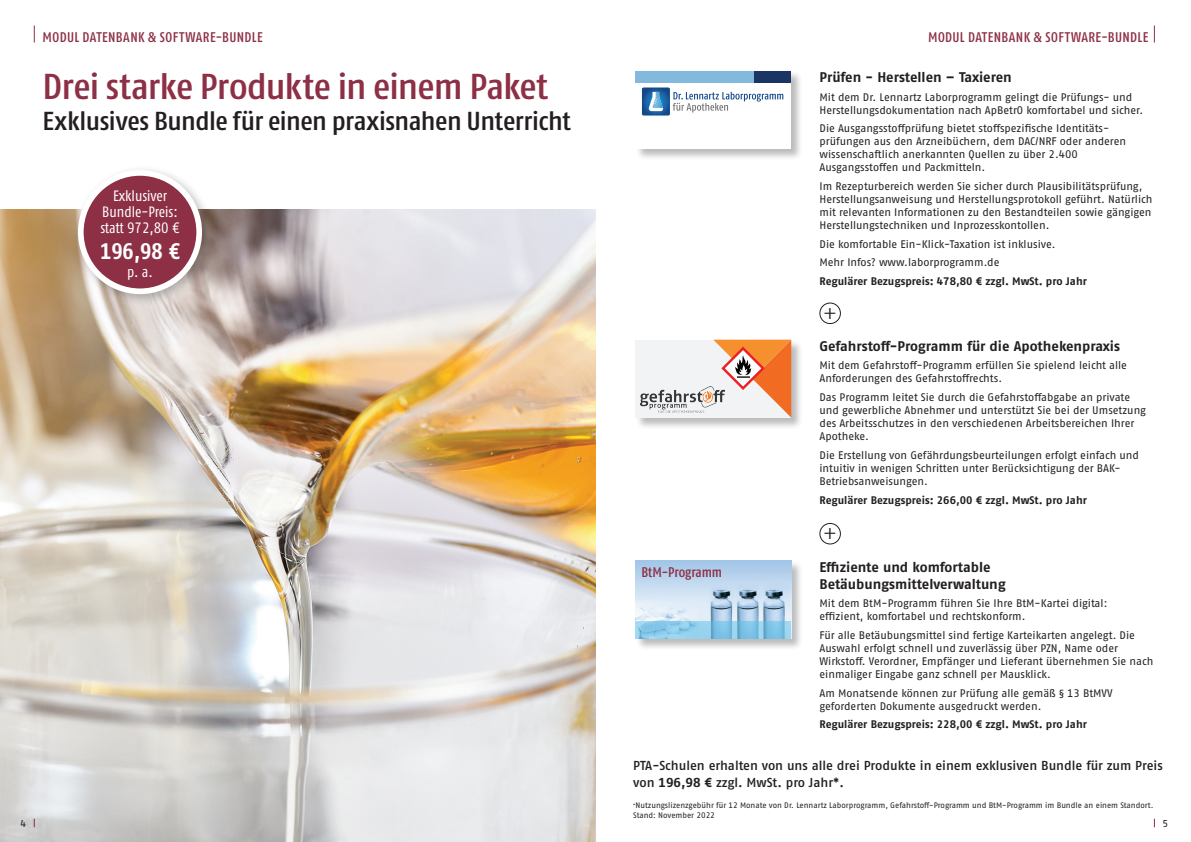
<style>
.page{position:relative;width:1191px;height:842px;background:#fff}
.page>*{position:absolute;margin:0;border:0;box-sizing:border-box;transform-origin:0 0}
.t1{font:500 condensed 36px "Fago Pro";letter-spacing:-.02em;color:#8d2f45;scale:1.1 1}
.t2{font:500 condensed 26px "Fago Pro";letter-spacing:-.015em;color:#231f20;scale:1.1 1}
.t3{font:700 condensed 22.5px "Fago Pro";color:#fff}
.t4{font:22.5px "Minion Pro";color:#231f20}
.t5{font:condensed 15px/16px "Fago Pro";color:#fff;text-align:center}
.t6{font:700 14px/17px "Fago Pro";letter-spacing:-.005em;color:#231f20}
.t7{font:500 condensed 14px "Fago Pro";letter-spacing:.025em;color:#8d2f45}
.t8{font:500 condensed 14px "Fago Pro";color:#8d2f45}
.t9{font:500 13px/17px "Fago Pro";letter-spacing:-.005em;color:#231f20}
.t10{font:11px/13px "Fago Pro";letter-spacing:-.005em;color:#231f20}
.t11{font:700 11px "Fago Pro";color:#231f20}
.t12{font:10px "Fago Pro";color:#231f20}
.t13{font:8px/10px "Fago Pro";letter-spacing:-.005em;color:#231f20}
.s1{font-weight:700}
</style>
<div class="page">
<img style="left:0;top:210px;width:595px;height:632px">
<div style="left:635px;top:340px;width:168px;height:90px;background:#231f20;opacity:.3"></div>
<div style="left:635px;top:340px;width:156px;height:78px;background:#f2f3f4"></div>
<svg style="left:713px;top:340px;width:78px;height:78px"></svg>
<img style="left:641px;top:386px;width:84px;height:26px">
<div style="left:635px;top:560px;width:168px;height:90px;background:#231f20;opacity:.3"></div>
<img style="left:635px;top:560px;width:156px;height:61px">
<svg style="left:635px;top:621px;width:156px;height:17px;background:#87c7e7"></svg>
<div style="left:635px;top:71px;width:168px;height:90px;background:#231f20;opacity:.3"></div>
<div style="left:635px;top:71px;width:156px;height:78px;background:#fff"></div>
<svg style="left:641px;top:87px;width:142px;height:29px"></svg>
<div style="left:819px;top:303px;width:21px;height:21px;border:1px solid #231f20;border-radius:50%"></div>
<div style="left:819px;top:523px;width:21px;height:21px;border:1px solid #231f20;border-radius:50%"></div>
<div style="left:73px;top:165px;width:142px;height:142px;background:#231f20;opacity:.3"></div>
<div style="left:81px;top:173px;width:118px;height:118px;background:#8d2f45;border-radius:50%"></div>
<div style="left:78px;top:170px;width:124px;height:124px;border:6px solid #fff;border-radius:50%"></div>
<div style="left:635px;top:71px;width:119px;height:11px;background:#83b9dd"></div>
<div style="left:754px;top:71px;width:37px;height:11px;background:#1a3564"></div>
<svg style="left:34px;top:26px;width:1px;height:17px"></svg>
<svg style="left:1154px;top:26px;width:1px;height:17px"></svg>
<p class="t7" style="left:43px;top:29px;width:222px">MODUL DATENBANK &amp; SOFTWARE-BUNDLE</p>
<p class="t7" style="left:928px;top:29px;width:222px">MODUL DATENBANK &amp; SOFTWARE-BUNDLE</p>
<p class="t6" style="left:819px;top:69px;width:194px">Prüfen - Herstellen – Taxieren</p>
<p class="t10" style="left:819px;top:90px;width:325px">Mit dem Dr. Lennartz Laborprogramm gelingt die Prüfungs- und<br>Herstellungsdokumentation nach ApBetrO komfortabel und sicher.</p>
<p class="t10" style="left:819px;top:122px;width:308px">Die Ausgangsstoffprüfung bietet stoffspezifische Identitäts&shy;prüfungen aus den Arzneibüchern, dem DAC/NRF oder anderen wissenschaftlich anerkannten Quellen zu über 2.400<br>Ausgangsstoffen und Packmitteln.</p>
<p class="t10" style="left:819px;top:180px;width:334px">Im Rezepturbereich werden Sie sicher durch Plausibilitätsprüfung, Herstellungsanweisung und Herstellungsprotokoll geführt. Natürlich mit relevanten Informationen zu den Bestandteilen sowie gängigen Herstellungstechniken und Inprozesskontollen.</p>
<p class="t10" style="left:819px;top:235px;width:237px;line-height:18.7px">Die komfortable Ein-Klick-Taxation ist inklusive.<br>Mehr Infos? www.laborprogramm.de</p>
<p class="t11" style="left:819px;top:275px;width:269px">Regulärer Bezugspreis: 478,80 € zzgl. MwSt. pro Jahr</p>
<h1 class="t1" style="left:43px;top:65px;width:461px">Drei starke Produkte in einem Paket</h1>
<h2 class="t2" style="left:43px;top:105px;width:482px">Exklusives Bundle für einen praxisnahen Unterricht</h2>
<h3 class="t5" style="left:100px;top:188px;width:81px">Exklusiver<br>Bundle-Preis: statt 972,80 €</h3>
<h3 class="t3" style="left:100px;top:237px;width:81px">196,98 €</h3>
<h3 class="t5" style="left:127px;top:264px;width:27px">p. a.</h3>
<h3 class="t4" style="left:823px;top:297px;width:15px">+</h3>
<p class="t6" style="left:819px;top:337px;width:302px">Gefahrstoff-Programm für die Apothekenpraxis</p>
<p class="t10" style="left:819px;top:359px;width:309px">Mit dem Gefahrstoff-Programm erfüllen Sie spielend leicht alle<br>Anforderungen des Gefahrstoffrechts.</p>
<p class="t10" style="left:819px;top:391px;width:328px">Das Programm leitet Sie durch die Gefahrstoffabgabe an private und gewerbliche Abnehmer und unterstützt Sie bei der Umsetzung des Arbeitsschutzes in den verschiedenen Arbeitsbereichen Ihrer Apotheke.</p>
<p class="t10" style="left:819px;top:448px;width:321px">Die Erstellung von Gefährdungsbeurteilungen erfolgt einfach und intuitiv in wenigen Schritten unter Berücksichtigung der BAK-<br>Betriebsanweisungen.</p>
<p class="t11" style="left:819px;top:493px;width:269px">Regulärer Bezugspreis: 266,00 € zzgl. MwSt. pro Jahr</p>
<p class="t8" style="left:641px;top:563px;width:82px">BtM-Programm</p>
<h3 class="t4" style="left:823px;top:517px;width:15px">+</h3>
<p class="t6" style="left:819px;top:558px;width:188px">Effiziente und komfortable<br>Betäubungsmittelverwaltung</p>
<p class="t10" style="left:819px;top:597px;width:289px">Mit dem BtM-Programm führen Sie Ihre BtM-Kartei digital: effizient, komfortabel und rechtskonform.</p>
<p class="t10" style="left:819px;top:628px;width:335px">Für alle Betäubungsmittel sind fertige Karteikarten angelegt. Die Auswahl erfolgt schnell und zuverlässig über PZN, Name oder Wirkstoff. Verordner, Empfänger und Lieferant übernehmen Sie nach einmaliger Eingabe ganz schnell per Mausklick.</p>
<p class="t10" style="left:819px;top:686px;width:295px">Am Monatsende können zur Prüfung alle gemäß § 13 BtMVV geforderten Dokumente ausgedruckt werden.</p>
<p class="t11" style="left:819px;top:718px;width:269px">Regulärer Bezugspreis: 228,00 € zzgl. MwSt. pro Jahr</p>
<p class="t9" style="left:633px;top:757px;width:531px">PTA-Schulen erhalten von uns alle drei Produkte in einem exklusiven Bundle für zum Preis von <span class="s1">196,98 €</span> zzgl. MwSt. pro Jahr*.</p>
<p class="t13" style="left:633px;top:801px;width:522px"><sup>*</sup>Nutzungslizenzgebühr für 12 Monate von Dr. Lennartz Laborprogramm, Gefahrstoff-Programm und BtM-Programm im Bundle an einem Standort.<br>Stand: November 2022</p>
<p class="t12" style="left:20px;top:818px;width:7px">4</p>
<p class="t12" style="left:1162px;top:818px;width:7px">5</p>
</div>
